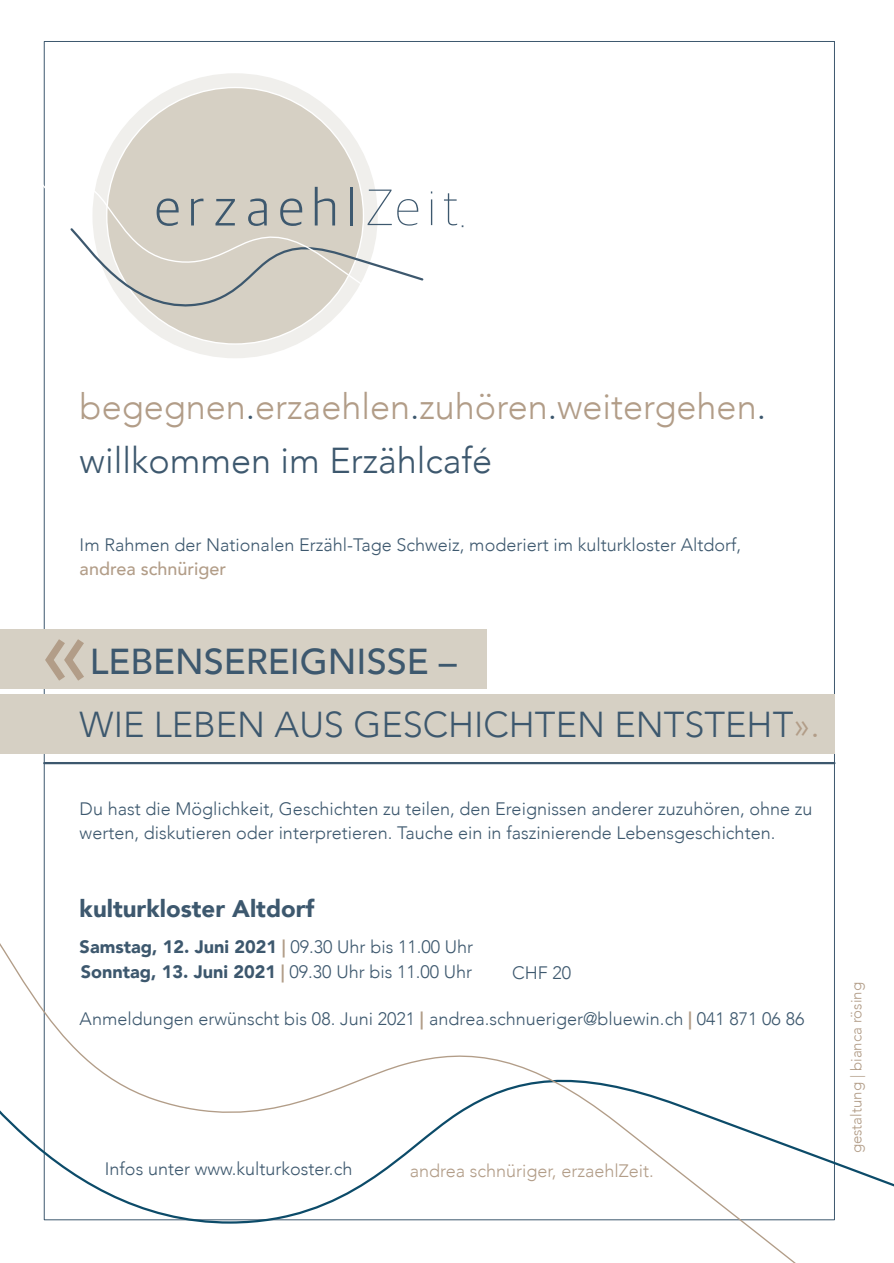
<style>
.page{position:relative;width:894px;height:1263px;background:#fff}
.page>*{position:absolute;margin:0;border:0;box-sizing:border-box;transform-origin:0 0}
.t1{font:500 96px "Avenir";color:#b29d88}
.t2{font:200 54px "Apple SD Gothic Neo";letter-spacing:.135em;color:#3d586e}
.t3{font:300 36px/54px "Avenir";color:#b29d88}
.t4{font:300 36px/63px "Avenir";color:#3d586e}
.t5{font:900 24px "Avenir";color:#3d586e}
.t6{font:300 18px/24px "Avenir";color:#3d586e}
.t7{font:900 18px "Avenir";color:#3d586e}
.t8{font:300 18px "Avenir";color:#b29d88}
.t9{font:500 18px "Avenir";color:#b29d88}
.t10{font:300 15px "Avenir";color:#b29d88}
.s1{font-weight:100}
.s2{font-weight:100;font-size:36px}
.s3{color:#3d586e}
.s4{font-weight:500}
.s5{color:#b29d88}
.s6{font-weight:800;color:#b29d88}
.s7{font-weight:300}
</style>
<div class="page">
<div style="left:0;top:629px;width:487px;height:59px;background:#d6d0c4"></div>
<div style="left:0;top:694px;width:834px;height:59px;background:#d6d0c4"></div>
<svg style="left:0;top:888px;width:811px;height:375px"></svg>
<div style="left:92px;top:73px;width:285px;height:285px;background:#f0efec;border-radius:50%"></div>
<div style="left:106px;top:87px;width:258px;height:258px;background:#d6d0c4;border:1px solid #fff;border-radius:50%"></div>
<svg style="left:43px;top:176px;width:381px;height:133px"></svg>
<hr style="left:44px;top:762px;width:790px;height:2px;background:#3d586e">
<h2 class="t2" style="left:154px;top:179px;width:314px">erzaehl<span class="s1">Zeit</span><span class="s2">.</span></h2>
<h3 class="t3" style="left:80px;top:379px;width:687px">begegnen<span class="s3">.</span>erzaehlen<span class="s3">.</span>zuhören<span class="s3">.</span>weitergehen<span class="s3">. willkommen im Erzählcafé</span></h3>
<p class="t6" style="left:80px;top:532px;width:663px">Im Rahmen der Nationalen Erzähl-Tage Schweiz, moderiert im kulturkloster Altdorf,</p>
<p class="t9" style="left:80px;top:556px;width:148px">andrea schnüriger</p>
<h1 class="t1" style="left:41px;top:587px;width:49px">«</h1>
<h3 class="t4" style="left:80px;top:630px;width:741px"><span class="s4">LEBENSEREIGNISSE –<br></span>WIE LEBEN AUS GESCHICHTEN ENTSTEHT<span class="s5">».</span></h3>
<p class="t6" style="left:80px;top:796px;width:734px">Du hast die Möglichkeit, Geschichten zu teilen, den Ereignissen anderer zuzuhören, ohne zu werten, diskutieren oder interpretieren. Tauche ein in faszinierende Lebensgeschichten.</p>
<h3 class="t5" style="left:80px;top:892px;width:236px">kulturkloster Altdorf</h3>
<p class="t7" style="left:80px;top:934px;width:395px">Samstag, 12. Juni 2021 <span class="s6">|</span> <span class="s7">09.30 Uhr bis 11.00 Uhr</span></p>
<p class="t7" style="left:81px;top:960px;width:393px">Sonntag, 13. Juni 2021 <span class="s6">|</span> <span class="s7">09.30 Uhr bis 11.00 Uhr</span></p>
<p class="t6" style="left:512px;top:961px;width:61px">CHF 20</p>
<p class="t6" style="left:80px;top:1006px;width:726px">Anmeldungen erwünscht bis 08. Juni 2021 <span class="s6">|</span> andrea.schnueriger@bluewin.ch <span class="s6">|</span> 041 871 06 86</p>
<p class="t6" style="left:105px;top:1157px;width:249px">Infos unter www.kulturkoster.ch</p>
<p class="t8" style="left:409px;top:1159px;width:245px">andrea schnüriger, erzaehlZeit.</p>
<p class="t10" style="left:846px;top:1153px;width:173px;rotate:-90deg">gestaltung | bianca rösing</p>
</div>
